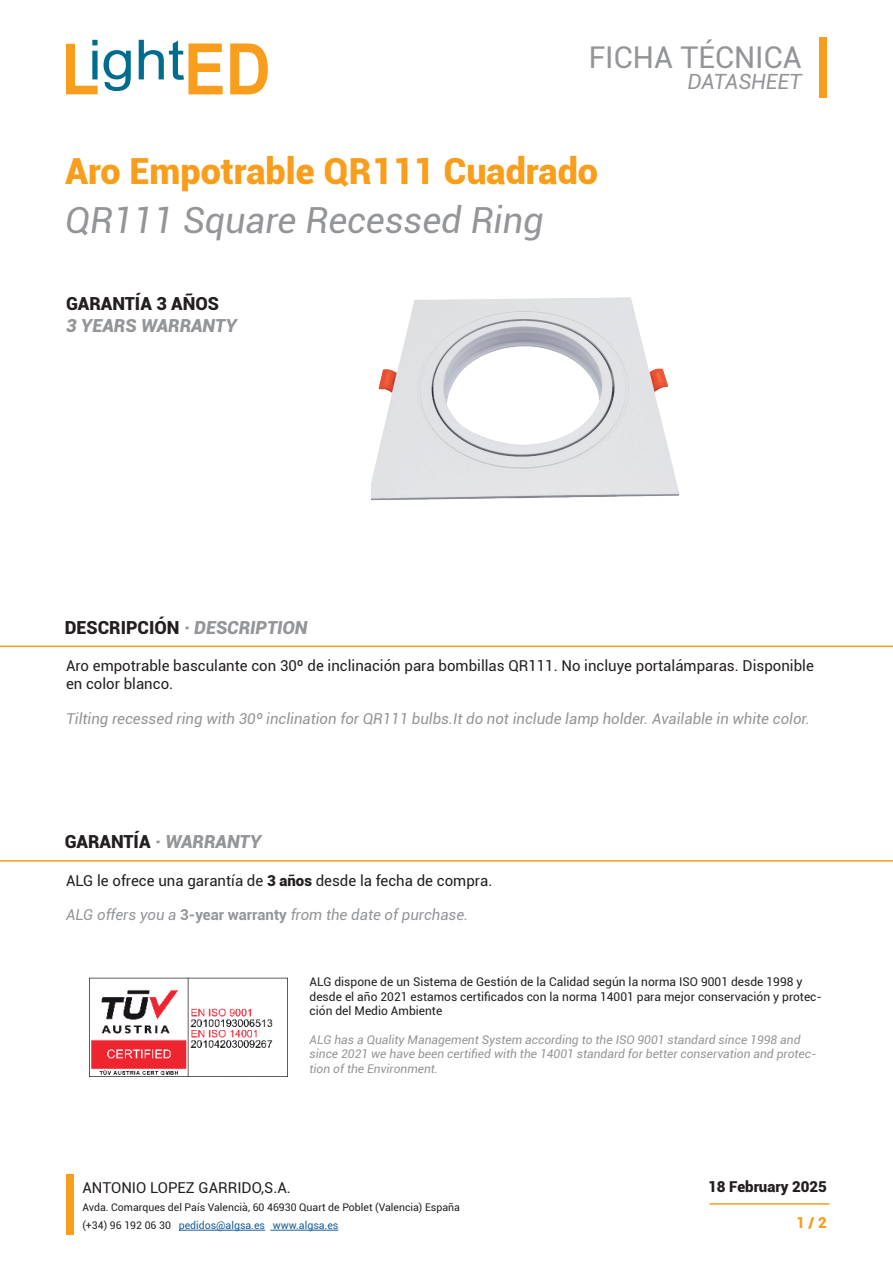
<style>
.page{position:relative;width:893px;height:1263px;background:#fff}
.page>*{position:absolute;margin:0;border:0;box-sizing:border-box;transform-origin:0 0}
.t1{font:900 36px "Roboto";color:#f89e1c}
.t2{font:italic 36px "Roboto";color:#939598}
.t3{font:30px "Roboto";color:#939598}
.t4{font:italic 21px "Roboto";color:#939598}
.t5{font:italic 900 18px "Roboto";color:#939598}
.t6{font:900 18px "Roboto";color:#231f20}
.t7{font:15px/18px "Roboto";color:#231f20}
.t8{font:italic 15px "Roboto";color:#939598}
.t9{font:900 15px "Roboto";color:#231f20}
.t10{font:900 15px "Roboto";color:#f89e1c}
.t11{font:italic 12px/14.4px "Roboto";color:#939598}
.t12{font:12px/14.4px "Roboto";color:#231f20}
.t13{font:10.5px/18px "Roboto";color:#231f20}
.s1{font-style:normal;color:#231f20}
.s2{font-weight:900}
.s3{font-weight:700;font-style:normal}
.s4{color:#175d9e}
</style>
<div class="page">
<svg style="left:66px;top:40px;width:32px;height:54px"></svg>
<svg style="left:104px;top:50px;width:27px;height:41px"></svg>
<svg style="left:139px;top:40px;width:84px;height:54px"></svg>
<svg style="left:230px;top:44px;width:38px;height:50px"></svg>
<hr style="left:179px;top:1230px;width:86px;height:1px;background:#175d9e">
<hr style="left:270px;top:1230px;width:68px;height:1px;background:#175d9e">
<div style="left:819px;top:37px;width:8px;height:60px;background:#f89e1c"></div>
<div style="left:66px;top:1175px;width:8px;height:60px;background:#f89e1c"></div>
<hr style="left:710px;top:1203px;width:119px;height:2px;background:#f89e1c">
<hr style="left:0;top:645px;width:893px;height:2px;background:#f89e1c">
<img style="left:89px;top:977px;width:198px;height:100px">
<hr style="left:0;top:860px;width:893px;height:1px;background:#f89e1c">
<img style="left:371px;top:297px;width:309px;height:204px">
<h2 class="t3" style="left:589px;top:36px;width:214px">FICHA TÉCNICA</h2>
<h3 class="t4" style="left:687px;top:67px;width:116px">DATASHEET</h3>
<p class="t1" style="left:65px;top:145px;width:535px">Aro Empotrable QR111 Cuadrado</p>
<p class="t2" style="left:65px;top:195px;width:480px">QR111 Square Recessed Ring</p>
<p class="t6" style="left:66px;top:291px;width:155px">GARANTÍA 3 AÑOS</p>
<p class="t5" style="left:66px;top:313px;width:172px">3 YEARS WARRANTY</p>
<p class="t5" style="left:65px;top:615px;width:244px"><span class="s1">DESCRIPCIÓN</span> · DESCRIPTION</p>
<p class="t7" style="left:66px;top:656px;width:749px">Aro empotrable basculante con 30º de inclinación para bombillas QR111. No incluye portalámparas. Disponible en color blanco.</p>
<p class="t8" style="left:66px;top:708px;width:745px">Tilting recessed ring with 30º inclination for QR111 bulbs.It do not include lamp holder. Available in white color.</p>
<p class="t5" style="left:65px;top:829px;width:198px"><span class="s1">GARANTÍA</span> · WARRANTY</p>
<p class="t7" style="left:66px;top:871px;width:428px">ALG le ofrece una garantía de <span class="s2">3 años</span> desde la fecha de compra.</p>
<p class="t8" style="left:66px;top:904px;width:404px">ALG offers you a <span class="s3">3-year warranty</span> from the date of purchase.</p>
<p class="t12" style="left:310px;top:974px;width:514px">ALG dispone de un Sistema de Gestión de la Calidad según la norma ISO 9001 desde 1998 y desde el año 2021 estamos certificados con la norma 14001 para mejor conservación y protec&shy;ción del Medio Ambiente</p>
<p class="t11" style="left:310px;top:1032px;width:508px">ALG has a Quality Management System according to the ISO 9001 standard since 1998 and since 2021 we have been certified with the 14001 standard for better conservation and protec&shy;tion of the Environment.</p>
<p class="t7" style="left:82px;top:1178px;width:210px">ANTONIO LOPEZ GARRIDO,S.A.</p>
<p class="t13" style="left:82px;top:1198px;width:379px">Avda. Comarques del País Valencià, 60 46930 Quart de Poblet (Valencia) España (+34) 96 192 06 30 <span class="s4">pedidos@algsa.es www.algsa.es</span></p>
<p class="t9" style="left:708px;top:1176px;width:120px">18 February 2025</p>
<p class="t10" style="left:796px;top:1212px;width:32px">1 / 2</p>
</div>
